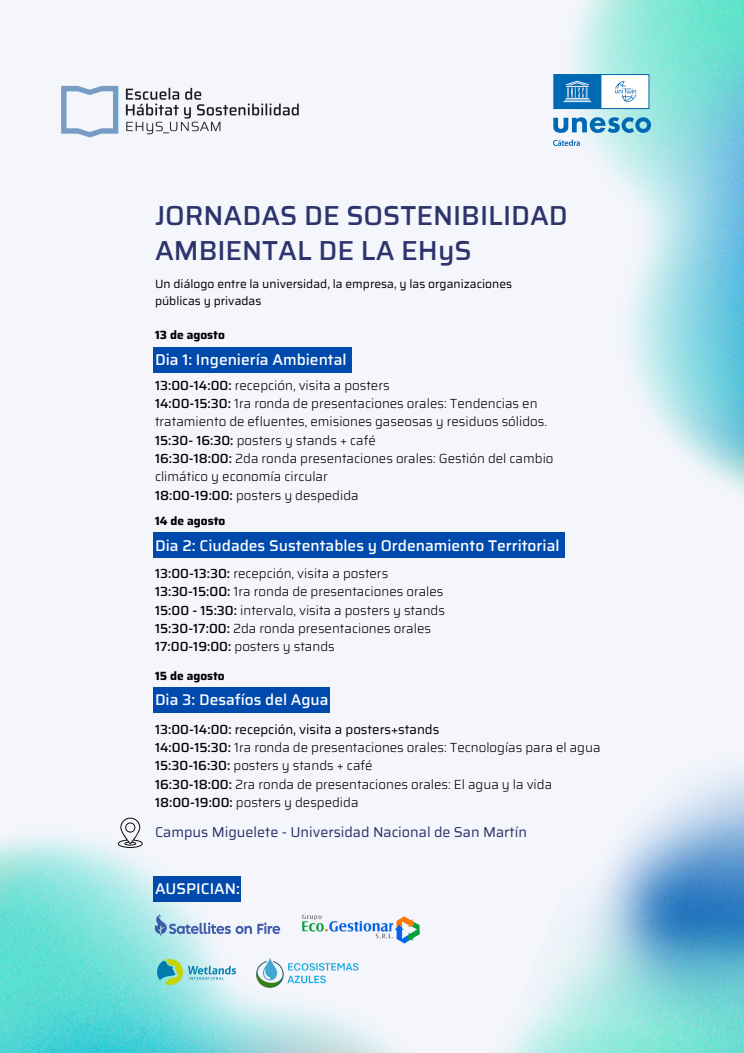
<style>
.page{position:relative;width:744px;height:1053px;background:#fff}
.page>*{position:absolute;margin:0;border:0;box-sizing:border-box;transform-origin:0 0}
.t1{font:500 27.52px/35.7px "Saira";color:#2c346b}
.t2{font:500 15.56px "Saira";color:#fefefe}
.t3{font:500 15.44px "Saira";color:#fefefe}
.t4{font:14.36px "Saira";color:#2c346b}
.t5{font:300 13.2px/18.3px "Saira";color:#000}
.t6{font:13.2px "Saira";color:#000}
.t7{font:12px "Saira";color:#000}
.t8{font:700 12px "Saira";color:#000}
.t9{font:700 11.92px "Saira";color:#000}
.s1{font-weight:500}
</style>
<div class="page">
<div style="left:0;top:0;width:744px;height:1052px;background:#f4f6fc"></div>
<img style="left:0;top:836px;width:318px;height:216px">
<img style="left:61px;top:85px;width:238px;height:53px">
<img style="left:553px;top:0;width:191px;height:493px">
<img style="left:318px;top:770px;width:426px;height:282px">
<svg style="left:118px;top:817px;width:25px;height:30px"></svg>
<img style="left:554px;top:74px;width:97px;height:72px">
<img style="left:148px;top:911px;width:139px;height:29px">
<img style="left:297px;top:911px;width:127px;height:35px">
<img style="left:153px;top:946px;width:95px;height:51px">
<img style="left:255px;top:956px;width:105px;height:32px">
<div style="left:154px;top:347px;width:198px;height:26px;background:#004aad"></div>
<div style="left:154px;top:532px;width:411px;height:26px;background:#004aad"></div>
<div style="left:154px;top:687px;width:176px;height:26px;background:#004aad"></div>
<div style="left:154px;top:875px;width:87px;height:26px;background:#004aad"></div>
<h5 class="t1" style="left:155px;top:197px;width:414px">JORNADAS DE SOSTENIBILIDAD<br>AMBIENTAL DE LA EHyS</h5>
<h1 class="t7" style="left:155px;top:274px;width:359px">Un diálogo entre la universidad, la empresa, y las organizaciones</h1>
<p class="t7" style="left:155px;top:291px;width:108px">públicas y privadas</p>
<p class="t8" style="left:155px;top:325px;width:71px">13 de agosto</p>
<p class="t2" style="left:155px;top:347px;width:193px">Dia 1: Ingeniería Ambiental</p>
<h3 class="t5" style="left:155px;top:376px;width:236px"><span class="s1">13:00-14:00:</span> recepción, visita a posters</h3>
<p class="t5" style="left:155px;top:394px;width:394px"><span class="s1">14:00-15:30:</span> 1ra ronda de presentaciones orales: Tendencias en tratamiento de efluentes, emisiones gaseosas y residuos sólidos.</p>
<p class="t5" style="left:155px;top:431px;width:222px"><span class="s1">15:30- 16:30:</span> posters y stands + café</p>
<p class="t5" style="left:155px;top:449px;width:400px"><span class="s1">16:30-18:00:</span> 2da ronda presentaciones orales: Gestión del cambio climático y economía circular</p>
<p class="t5" style="left:155px;top:486px;width:205px"><span class="s1">18:00-19:00:</span> posters y despedida</p>
<p class="t8" style="left:155px;top:511px;width:72px">14 de agosto</p>
<p class="t2" style="left:155px;top:533px;width:406px">Dia 2: Ciudades Sustentables y Ordenamiento Territorial</p>
<p class="t5" style="left:155px;top:564px;width:235px"><span class="s1">13:00-13:30:</span> recepción, visita a posters</p>
<h5 class="t5" style="left:155px;top:582px;width:290px"><span class="s1">13:30-15:00:</span> 1ra ronda de presentaciones orales</h5>
<h3 class="t5" style="left:155px;top:601px;width:291px"><span class="s1">15:00 - 15:30:</span> intervalo, visita a posters y stands</h3>
<p class="t5" style="left:155px;top:619px;width:277px"><span class="s1">15:30-17:00:</span> 2da ronda presentaciones orales</p>
<p class="t5" style="left:155px;top:637px;width:181px"><span class="s1">17:00-19:00:</span> posters y stands</p>
<p class="t9" style="left:155px;top:666px;width:71px">15 de agosto</p>
<p class="t3" style="left:155px;top:687px;width:175px">Dia 3: Desafíos del Agua</p>
<p class="t6" style="left:155px;top:718px;width:286px"><span class="s1">13:00-14:00:</span> recepción, visita a posters+stands</p>
<p class="t5" style="left:155px;top:738px;width:447px"><span class="s1">14:00-15:30:</span> 1ra ronda de presentaciones orales: Tecnologías para el agua</p>
<p class="t5" style="left:155px;top:756px;width:219px"><span class="s1">15:30-16:30:</span> posters y stands + café</p>
<h2 class="t5" style="left:155px;top:774px;width:399px"><span class="s1">16:30-18:00:</span> 2ra ronda de presentaciones orales: El agua y la vida</h2>
<p class="t5" style="left:155px;top:793px;width:205px"><span class="s1">18:00-19:00:</span> posters y despedida</p>
<p class="t4" style="left:155px;top:821px;width:373px">Campus Miguelete - Universidad Nacional de San Martín</p>
<p class="t3" style="left:155px;top:876px;width:86px">AUSPICIAN:</p>
</div>
